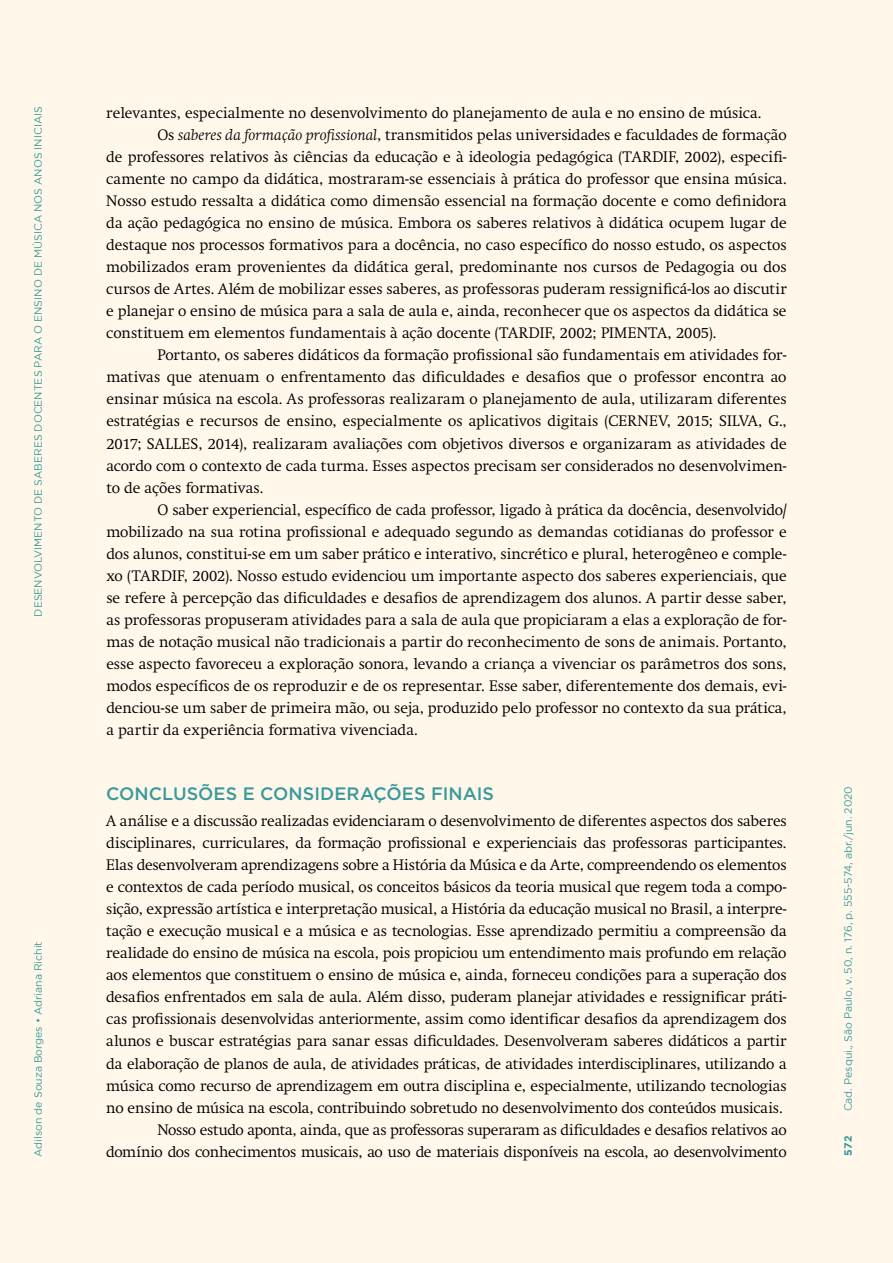
<style>
.page{position:relative;width:893px;height:1263px;background:#fff7ea}
.page>*{position:absolute;margin:0;border:0;box-sizing:border-box;transform-origin:0 0}
.t1{font:500 18px "Gotham HTF";letter-spacing:.005em;color:#389fa9}
.t2{font:300 15px/22px "Swift";letter-spacing:-.005em;color:#000;text-align:right}
.t3{font:10.5px "Gotham";color:#389fa9}
.t4{font:700 10.5px "Gotham";color:#389fa9}
.s1{font-style:italic}
</style>
<div class="page">
<p class="t3" style="left:32px;top:617px;width:512px;rotate:-90deg">DESENVOLVIMENTO DE SABERES DOCENTES PARA O ENSINO DE MÚSICA NOS ANOS INICIAIS</p>
<p class="t2" style="left:106px;top:102px;width:657px">relevantes, especialmente no desenvolvimento do planejamento de aula e no ensino de música.</p>
<p class="t2" style="left:157px;top:124px;width:631px">Os <span class="s1">saberes da formação profissional</span>, transmitidos pelas universidades e faculdades de formação</p>
<p class="t2" style="left:106px;top:146px;width:682px">de professores relativos às ciências da educação e à ideologia pedagógica (TARDIF, 2002), especifi-</p>
<p class="t2" style="left:106px;top:168px;width:682px">camente no campo da didática, mostraram-se essenciais à prática do professor que ensina música.</p>
<p class="t2" style="left:106px;top:190px;width:682px">Nosso estudo ressalta a didática como dimensão essencial na formação docente e como definidora</p>
<p class="t2" style="left:106px;top:212px;width:682px">da ação pedagógica no ensino de música. Embora os saberes relativos à didática ocupem lugar de</p>
<p class="t2" style="left:106px;top:234px;width:682px">destaque nos processos formativos para a docência, no caso específico do nosso estudo, os aspectos</p>
<p class="t2" style="left:106px;top:256px;width:682px">mobilizados eram provenientes da didática geral, predominante nos cursos de Pedagogia ou dos</p>
<p class="t2" style="left:106px;top:278px;width:682px">cursos de Artes. Além de mobilizar esses saberes, as professoras puderam ressignificá-los ao discutir</p>
<p class="t2" style="left:106px;top:300px;width:682px">e planejar o ensino de música para a sala de aula e, ainda, reconhecer que os aspectos da didática se</p>
<p class="t2" style="left:106px;top:322px;width:612px">constituem em elementos fundamentais à ação docente (TARDIF, 2002; PIMENTA, 2005).</p>
<p class="t2" style="left:157px;top:344px;width:631px">Portanto, os saberes didáticos da formação profissional são fundamentais em atividades for-</p>
<p class="t2" style="left:106px;top:366px;width:682px">mativas que atenuam o enfrentamento das dificuldades e desafios que o professor encontra ao</p>
<p class="t2" style="left:106px;top:388px;width:682px">ensinar música na escola. As professoras realizaram o planejamento de aula, utilizaram diferentes</p>
<p class="t2" style="left:106px;top:410px;width:682px">estratégias e recursos de ensino, especialmente os aplicativos digitais (CERNEV, 2015; SILVA, G.,</p>
<p class="t2" style="left:106px;top:432px;width:682px">2017; SALLES, 2014), realizaram avaliações com objetivos diversos e organizaram as atividades de</p>
<p class="t2" style="left:106px;top:454px;width:682px">acordo com o contexto de cada turma. Esses aspectos precisam ser considerados no desenvolvimen-</p>
<p class="t2" style="left:106px;top:476px;width:159px">to de ações formativas.</p>
<p class="t2" style="left:157px;top:498px;width:631px">O saber experiencial, específico de cada professor, ligado à prática da docência, desenvolvido/</p>
<p class="t2" style="left:106px;top:521px;width:682px">mobilizado na sua rotina profissional e adequado segundo as demandas cotidianas do professor e</p>
<p class="t2" style="left:106px;top:543px;width:682px">dos alunos, constitui-se em um saber prático e interativo, sincrético e plural, heterogêneo e comple-</p>
<p class="t2" style="left:106px;top:565px;width:682px">xo (TARDIF, 2002). Nosso estudo evidenciou um importante aspecto dos saberes experienciais, que</p>
<p class="t2" style="left:106px;top:587px;width:682px">se refere à percepção das dificuldades e desafios de aprendizagem dos alunos. A partir desse saber,</p>
<p class="t2" style="left:106px;top:609px;width:682px">as professoras propuseram atividades para a sala de aula que propiciaram a elas a exploração de for-</p>
<p class="t2" style="left:106px;top:631px;width:682px">mas de notação musical não tradicionais a partir do reconhecimento de sons de animais. Portanto,</p>
<p class="t2" style="left:106px;top:653px;width:682px">esse aspecto favoreceu a exploração sonora, levando a criança a vivenciar os parâmetros dos sons,</p>
<p class="t2" style="left:106px;top:675px;width:682px">modos específicos de os reproduzir e de os representar. Esse saber, diferentemente dos demais, evi-</p>
<p class="t2" style="left:106px;top:697px;width:682px">denciou-se um saber de primeira mão, ou seja, produzido pelo professor no contexto da sua prática,</p>
<p class="t2" style="left:106px;top:719px;width:313px">a partir da experiência formativa vivenciada.</p>
<p class="t3" style="left:32px;top:1157px;width:217px;rotate:-90deg">Adilson de Souza Borges • Adriana Richit</p>
<p class="t1" style="left:106px;top:783px;width:389px">CONCLUSÕES E CONSIDERAÇÕES FINAIS</p>
<p class="t2" style="left:106px;top:810px;width:682px">A análise e a discussão realizadas evidenciaram o desenvolvimento de diferentes aspectos dos saberes disciplinares, curriculares, da formação profissional e experienciais das professoras participantes.<br>Elas desenvolveram aprendizagens sobre a História da Música e da Arte, compreendendo os elementos e contextos de cada período musical, os conceitos básicos da teoria musical que regem toda a compo&shy;sição, expressão artística e interpretação musical, a História da educação musical no Brasil, a interpre&shy;tação e execução musical e a música e as tecnologias. Esse aprendizado permitiu a compreensão da realidade do ensino de música na escola, pois propiciou um entendimento mais profundo em relação aos elementos que constituem o ensino de música e, ainda, forneceu condições para a superação dos desafios enfrentados em sala de aula. Além disso, puderam planejar atividades e ressignificar práti&shy;cas profissionais desenvolvidas anteriormente, assim como identificar desafios da aprendizagem dos alunos e buscar estratégias para sanar essas dificuldades. Desenvolveram saberes didáticos a partir da elaboração de planos de aula, de atividades práticas, de atividades interdisciplinares, utilizando a música como recurso de aprendizagem em outra disciplina e, especialmente, utilizando tecnologias no ensino de música na escola, contribuindo sobretudo no desenvolvimento dos conteúdos musicais.<br>Nosso estudo aponta, ainda, que as professoras superaram as dificuldades e desafios relativos ao domínio dos conhecimentos musicais, ao uso de materiais disponíveis na escola, ao desenvolvimento</p>
<p class="t3" style="left:842px;top:1111px;width:327px;rotate:-90deg">Cad. Pesqui., São Paulo, v. 50, n. 176, p. 555-574, abr./jun. 2020</p>
<p class="t4" style="left:842px;top:1155px;width:21px;rotate:-90deg">572</p>
</div>
